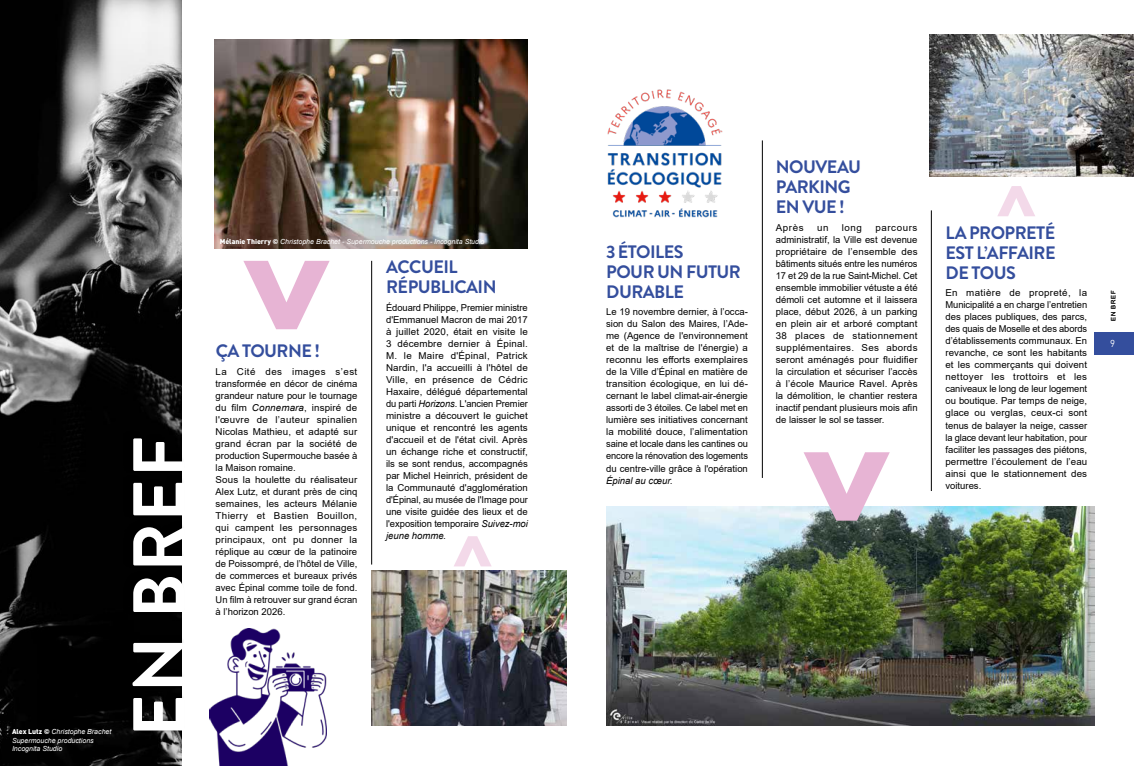
<style>
.page{position:relative;width:1134px;height:766px;background:#fff}
.page>*{position:absolute;margin:0;border:0;box-sizing:border-box;transform-origin:0 0}
.t1{font:700 18px/20px "Brandon Grotesque";letter-spacing:-.03em;color:#344e9d}
.t2{font:10px "DINOT";color:#fff;scale:.95 1}
.t3{font:9.5px/12px "Arial";color:#000;text-align:justify}
.t4{font:italic 9.5px "Arial";color:#000}
.t5{font:italic 7px/8.4px "Arial";color:#fff}
.t6{font:6px "Arial";letter-spacing:.135em;color:#000}
.s1{font-family:"DINOT";font-weight:900;font-style:normal}
.s2{font-family:"Margot";font-style:normal}
.s3{font-style:italic}
</style>
<div class="page">
<svg style="left:454px;top:536px;width:37px;height:30px"></svg>
<img style="left:372px;top:570px;width:195px;height:155px">
<img style="left:209px;top:628px;width:118px;height:137px">
<img style="left:0;top:0;width:182px;height:765px">
<div style="left:1094px;top:332px;width:40px;height:22px;background:#344e9d"></div>
<hr style="left:371px;top:261px;width:1px;height:303px;background:#000">
<hr style="left:931px;top:210px;width:1px;height:281px;background:#000">
<hr style="left:762px;top:140px;width:1px;height:338px;background:#000">
<div style="left:122px;top:430px;width:63px;height:303px;background:#000"></div>
<svg style="left:133px;top:438px;width:52px;height:292px"></svg>
<img style="left:214px;top:40px;width:313px;height:208px">
<svg style="left:243px;top:261px;width:87px;height:68px"></svg>
<svg style="left:997px;top:186px;width:38px;height:30px"></svg>
<img style="left:606px;top:506px;width:489px;height:219px">
<svg style="left:803px;top:452px;width:87px;height:68px"></svg>
<img style="left:607px;top:89px;width:116px;height:129px">
<img style="left:930px;top:34px;width:204px;height:142px">
<p class="t5" style="left:12px;top:727px;width:101px"><span class="s1">Alex Lutz</span> <span class="s2">©</span> Christophe Brachet<br>Supermouche productions<br>Incognita Studio</p>
<p class="t5" style="left:220px;top:237px;width:266px"><span class="s1">Mélanie Thierry</span> <span class="s2">©</span> Christophe Brachet - Supermouche productions - Incognita Studio</p>
<h1 class="t1" style="left:216px;top:341px;width:106px">ÇA TOURNE !</h1>
<p class="t3" style="left:216px;top:365px;width:143px;text-align:left">La Cité des images s’est transformée en décor de cinéma grandeur nature pour le tournage du film <span class="s3">Connemara</span>, inspiré de l'œuvre de l’auteur spinalien<br>Nicolas Mathieu, et adapté sur grand écran par la société de production Supermouche basée à la Maison romaine.<br>Sous la houlette du réalisateur<br>Alex Lutz, et durant près de cinq semaines, les acteurs Mélanie<br>Thierry et Bastien Bouillon, qui campent les personnages principaux, ont pu donner la réplique au cœur de la patinoire de Poissompré, de l’hôtel de Ville, de commerces et bureaux privés avec Épinal comme toile de fond.<br>Un film à retrouver sur grand écran à l’horizon 2026.</p>
<h1 class="t1" style="left:386px;top:257px;width:112px">ACCUEIL<br>RÉPUBLICAIN</h1>
<p class="t3" style="left:386px;top:301px;width:143px">Édouard Philippe, Premier ministre d'Emmanuel Macron de mai 2017 à juillet 2020, était en visite le 3 décembre dernier à Épinal.<br>M. le Maire d'Épinal, Patrick Nardin, l'a accueilli à l'hôtel de Ville, en présence de Cédric Haxaire, délégué départemental du parti <span class="s3">Horizons</span>. L'ancien Premier ministre a découvert le guichet unique et rencontré les agents d'accueil et de l'état civil. Après un échange riche et constructif, ils se sont rendus, accompagnés par Michel Heinrich, président de la Communauté d'agglomération d'Épinal, au musée de l'Image pour une visite guidée des lieux et de l'exposition temporaire <span class="s3">Suivez-moi jeune homme.</span></p>
<h1 class="t1" style="left:606px;top:242px;width:136px">3 ÉTOILES<br>POUR UN FUTUR<br>DURABLE</h1>
<p class="t3" style="left:606px;top:306px;width:143px">Le 19 novembre dernier, à l’occa&shy;sion du Salon des Maires, l’Ade&shy;me (Agence de l'environnement et de la maîtrise de l'énergie) a reconnu les efforts exemplaires de la Ville d’Épinal en matière de transition écologique, en lui dé&shy;cernant le label climat-air-énergie assorti de 3 étoiles. Ce label met en lumière ses initiatives concernant la mobilité douce, l’alimentation saine et locale dans les cantines ou encore la rénovation des logements du centre-ville grâce à l'opération</p>
<p class="t4" style="left:606px;top:474px;width:68px">Épinal au cœur.</p>
<h1 class="t1" style="left:776px;top:157px;width:87px">NOUVEAU<br>PARKING<br>EN VUE !</h1>
<p class="t3" style="left:776px;top:221px;width:29px">Après</p>
<p class="t3" style="left:817px;top:221px;width:13px">un</p>
<p class="t3" style="left:842px;top:221px;width:22px">long</p>
<p class="t3" style="left:776px;top:221px;width:143px;text-indent:100px">parcours administratif, la Ville est devenue propriétaire de l’ensemble des bâtiments situés entre les numéros 17 et 29 de la rue Saint-Michel. Cet ensemble immobilier vétuste a été démoli cet automne et il laissera place, début 2026, à un parking en plein air et arboré comptant 38 places de stationnement supplémentaires. Ses abords seront aménagés pour fluidifier la circulation et sécuriser l’accès à l’école Maurice Ravel. Après la démolition, le chantier restera inactif pendant plusieurs mois afin de laisser le sol se tasser.</p>
<h1 class="t1" style="left:945px;top:223px;width:112px;text-align:justify">LA PROPRETÉ EST L’AFFAIRE DE TOUS</h1>
<p class="t3" style="left:945px;top:287px;width:143px">En matière de propreté, la Municipalité a en charge l’entretien des places publiques, des parcs, des quais de Moselle et des abords d’établissements communaux. En revanche, ce sont les habitants et les commerçants qui doivent nettoyer les trottoirs et les caniveaux le long de leur logement ou boutique. Par temps de neige, glace ou verglas, ceux-ci sont tenus de balayer la neige, casser la glace devant leur habitation, pour faciliter les passages des piétons, permettre l’écoulement de l’eau ainsi que le stationnement des voitures.</p>
<p class="t6" style="left:1109px;top:321px;width:32px;rotate:-90deg">EN BREF</p>
<p class="t2" style="left:1110px;top:336px;width:7px">9</p>
</div>
